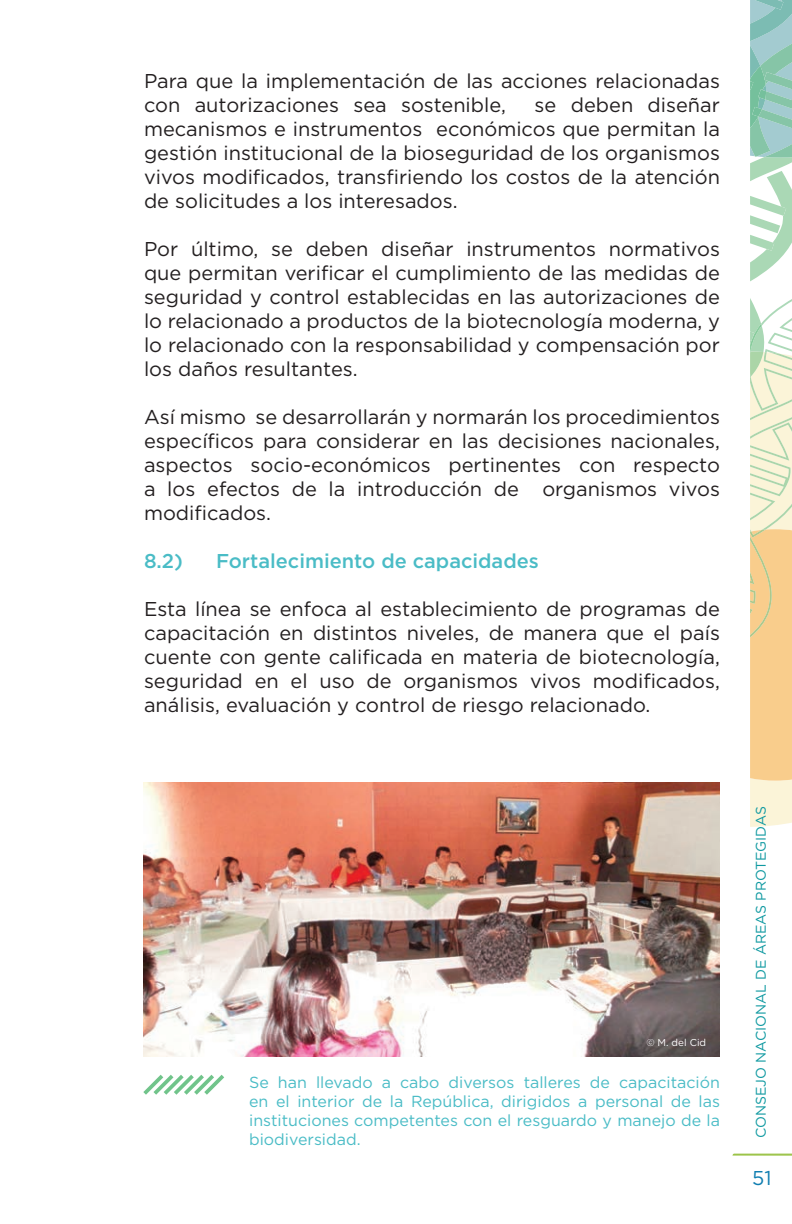
<style>
.page{position:relative;width:792px;height:1224px;background:#fff}
.page>*{position:absolute;margin:0;border:0;box-sizing:border-box;transform-origin:0 0}
.t1{font:20px/24px "Gotham";color:#231f20;text-align:justify}
.t2{font:500 20px "Gotham";color:#4abcc6}
.t3{font:20px "Gotham";color:#107eb1}
.t4{font:16px/19.2px "Gotham";color:#4abcc6;text-align:justify}
.t5{font:14px "Gotham";color:#0f99a1}
.t6{font:10px "Gotham";color:#fff}
</style>
<div class="page">
<svg style="left:750px;top:0;width:42px;height:827px"></svg>
<svg style="left:732px;top:1153px;width:60px;height:3px"></svg>
<img style="left:143px;top:782px;width:577px;height:275px">
<svg style="left:143px;top:1074px;width:81px;height:21px"></svg>
<p class="t1" style="left:144px;top:70px;width:578px">Para que la implementación de las acciones relacionadas con autorizaciones sea sostenible,</p>
<p class="t1" style="left:144px;top:94px;width:578px;text-indent:391px">se deben diseñar mecanismos e instrumentos económicos que permitan la gestión institucional de la bioseguridad de los organismos vivos modificados, transfiriendo los costos de la atención de solicitudes a los interesados.</p>
<p class="t1" style="left:144px;top:238px;width:578px">Por último, se deben diseñar instrumentos normativos que permitan verificar el cumplimiento de las medidas de seguridad y control establecidas en las autorizaciones de lo relacionado a productos de la biotecnología moderna, y lo relacionado con la responsabilidad y compensación por los daños resultantes.</p>
<p class="t1" style="left:144px;top:406px;width:578px">Así mismo se desarrollarán y normarán los procedimientos específicos para considerar en las decisiones nacionales, aspectos socio-económicos pertinentes con respecto a los efectos de la introducción de organismos vivos modificados.</p>
<p class="t2" style="left:144px;top:553px;width:41px">8.2)</p>
<p class="t2" style="left:216px;top:553px;width:324px">Fortalecimiento de capacidades</p>
<p class="t1" style="left:144px;top:598px;width:578px">Esta línea se enfoca al establecimiento de programas de capacitación en distintos niveles, de manera que el país cuente con gente calificada en materia de biotecnología, seguridad en el uso de organismos vivos modificados, análisis, evaluación y control de riesgo relacionado.</p>
<p class="t6" style="left:646px;top:1039px;width:61px">© M. del Cid</p>
<p class="t4" style="left:249px;top:1073px;width:472px">Se han llevado a cabo diversos talleres de capacitación en el interior de la República, dirigidos a personal de las instituciones competentes con el resguardo y manejo de la biodiversidad.</p>
<p class="t5" style="left:756px;top:1138px;width:333px;rotate:-90deg">CONSEJO NACIONAL DE ÁREAS PROTEGIDAS</p>
<p class="t3" style="left:752px;top:1170px;width:21px">51</p>
</div>
